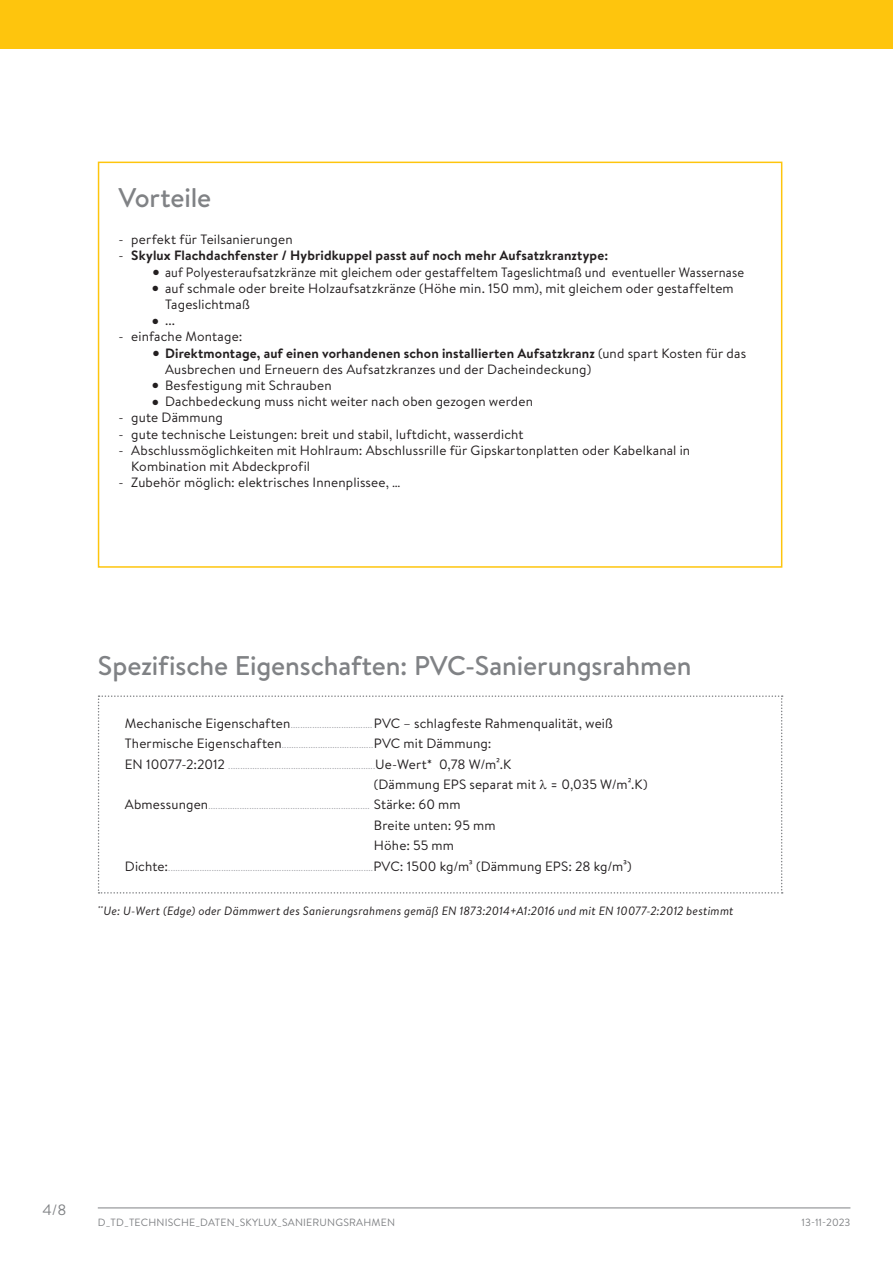
<style>
.page{position:relative;width:893px;height:1263px;background:#fff}
.page>*{position:absolute;margin:0;border:0;box-sizing:border-box;transform-origin:0 0}
.Titel_2{font:500 27px "Brandon Text";letter-spacing:-.005em;color:#808285}
.t1{font:15px "Brandon Text";color:#808285}
.tekst_insprong{font:13.5px/16.2px "Brandon Text";letter-spacing:.01em;color:#231f20}
.tekst_insprong-2{font:700 13.5px "Brandon Text";letter-spacing:.01em;color:#231f20}
.tekst_tabel_zonder_grijze_puntjes{font:13.5px "Brandon Text";letter-spacing:.01em;color:#231f20}
.tekst_insprong-3{font:13.5px "Brandon Text";letter-spacing:.01em;color:#231f20;scale:.95 1}
.tekst_cursief{font:italic 12px "Brandon Text";letter-spacing:.015em;color:#231f20}
.t2{font:10.5px "Brandon Text";letter-spacing:.02em;color:#808285}
.tekst_tabel_zonder_grijze_puntjes-2{font:9px "Brandon Text";color:#a8a9ad}
.s1{font-weight:400}
.s2{font-size:9px;color:#a8a9ad}
.s3{font-size:13.5px;color:#231f20}
</style>
<div class="page">
<hr style="left:98px;top:1207px;width:752px;height:1px;background:#808285">
<div style="left:0;top:0;width:893px;height:49px;background:#fec50d"></div>
<div style="left:98px;top:162px;width:684px;height:406px;border:2px solid #fec50d"></div>
<svg style="left:98px;top:695px;width:685px;height:198px"></svg>
<p class="Titel_2" style="left:119px;top:179px;width:94px">Vorteile</p>
<p class="tekst_insprong" style="left:119px;top:231px;width:176px">- perfekt für Teilsanierungen</p>
<p class="tekst_insprong-2" style="left:119px;top:246px;width:491px"><span class="s1">-</span> Skylux Flachdachfenster / Hybridkuppel passt auf noch mehr Aufsatzkranztype:</p>
<p class="tekst_insprong-3" style="left:153px;top:263px;width:624px">● auf Polyesteraufsatzkränze mit gleichem oder gestaffeltem Tageslichtmaß und eventueller Wassernase</p>
<p class="tekst_insprong" style="left:153px;top:279px;width:583px">● auf schmale oder breite Holzaufsatzkränze (Höhe min. 150 mm), mit gleichem oder gestaffeltem</p>
<p class="tekst_insprong" style="left:165px;top:296px;width:86px">Tageslichtmaß</p>
<p class="tekst_insprong" style="left:153px;top:312px;width:24px">● ...</p>
<p class="tekst_insprong" style="left:119px;top:328px;width:125px">- einfache Montage:</p>
<p class="tekst_insprong-2" style="left:153px;top:343px;width:595px">● Direktmontage, auf einen vorhandenen schon installierten Aufsatzkranz <span class="s1">(und spart Kosten für das</span></p>
<p class="tekst_insprong" style="left:165px;top:360px;width:428px">Ausbrechen und Erneuern des Aufsatzkranzes und der Dacheindeckung)</p>
<p class="tekst_insprong" style="left:153px;top:377px;width:181px">● Besfestigung mit Schrauben</p>
<p class="tekst_insprong" style="left:153px;top:393px;width:382px">● Dachbedeckung muss nicht weiter nach oben gezogen werden</p>
<p class="tekst_insprong" style="left:119px;top:409px;width:106px">- gute Dämmung</p>
<p class="tekst_insprong" style="left:119px;top:425px;width:407px">- gute technische Leistungen: breit und stabil, luftdicht, wasserdicht</p>
<p class="tekst_insprong" style="left:131px;top:441px;width:560px;text-indent:-13px">- Abschlussmöglichkeiten mit Hohlraum: Abschlussrille für Gipskartonplatten oder Kabelkanal in<br>Kombination mit Abdeckprofil</p>
<p class="tekst_insprong" style="left:119px;top:474px;width:283px">- Zubehör möglich: elektrisches Innenplissee, …</p>
<p class="Titel_2" style="left:98px;top:647px;width:595px">Spezifische Eigenschaften: PVC-Sanierungsrahmen</p>
<p class="tekst_tabel_zonder_grijze_puntjes" style="left:125px;top:714px;width:490px">Mechanische Eigenschaften<span class="s2">..................................</span>PVC – schlagfeste Rahmenqualität, weiß</p>
<p class="tekst_tabel_zonder_grijze_puntjes-2" style="left:125px;top:739px;width:368px"><span class="s3">Thermische Eigenschaften</span>......................................<span class="s3">PVC mit Dämmung:</span></p>
<p class="tekst_tabel_zonder_grijze_puntjes-2" style="left:125px;top:759px;width:388px"><span class="s3">EN 10077-2:2012</span> .............................................................<span class="s3">Ue-Wert* 0,78 W/m².K</span></p>
<p class="tekst_tabel_zonder_grijze_puntjes" style="left:374px;top:775px;width:275px">(Dämmung EPS separat mit ● = 0,035 W/m².K)</p>
<p class="tekst_tabel_zonder_grijze_puntjes-2" style="left:125px;top:800px;width:337px"><span class="s3">Abmessungen</span>................................................................... <span class="s3">Stärke: 60 mm</span></p>
<p class="tekst_tabel_zonder_grijze_puntjes" style="left:374px;top:816px;width:123px">Breite unten: 95 mm</p>
<p class="tekst_tabel_zonder_grijze_puntjes" style="left:374px;top:836px;width:82px">Höhe: 55 mm</p>
<p class="tekst_tabel_zonder_grijze_puntjes-2" style="left:125px;top:861px;width:509px"><span class="s3">Dichte:</span>.....................................................................................<span class="s3">PVC: 1500 kg/m³ (Dämmung EPS: 28 kg/m³)</span></p>
<p class="tekst_cursief" style="left:98px;top:903px;width:637px"><sup>**</sup>Ue: U-Wert (Edge) oder Dämmwert des Sanierungsrahmens gemäß EN 1873:2014+A1:2016 und mit EN 10077-2:2012 bestimmt</p>
<p class="t1" style="left:43px;top:1199px;width:26px">4/8</p>
<p class="t2" style="left:98px;top:1215px;width:299px">D_TD_TECHNISCHE_DATEN_SKYLUX_SANIERUNGSRAHMEN</p>
<p class="t2" style="left:802px;top:1215px;width:50px">13-11-2023</p>
</div>
